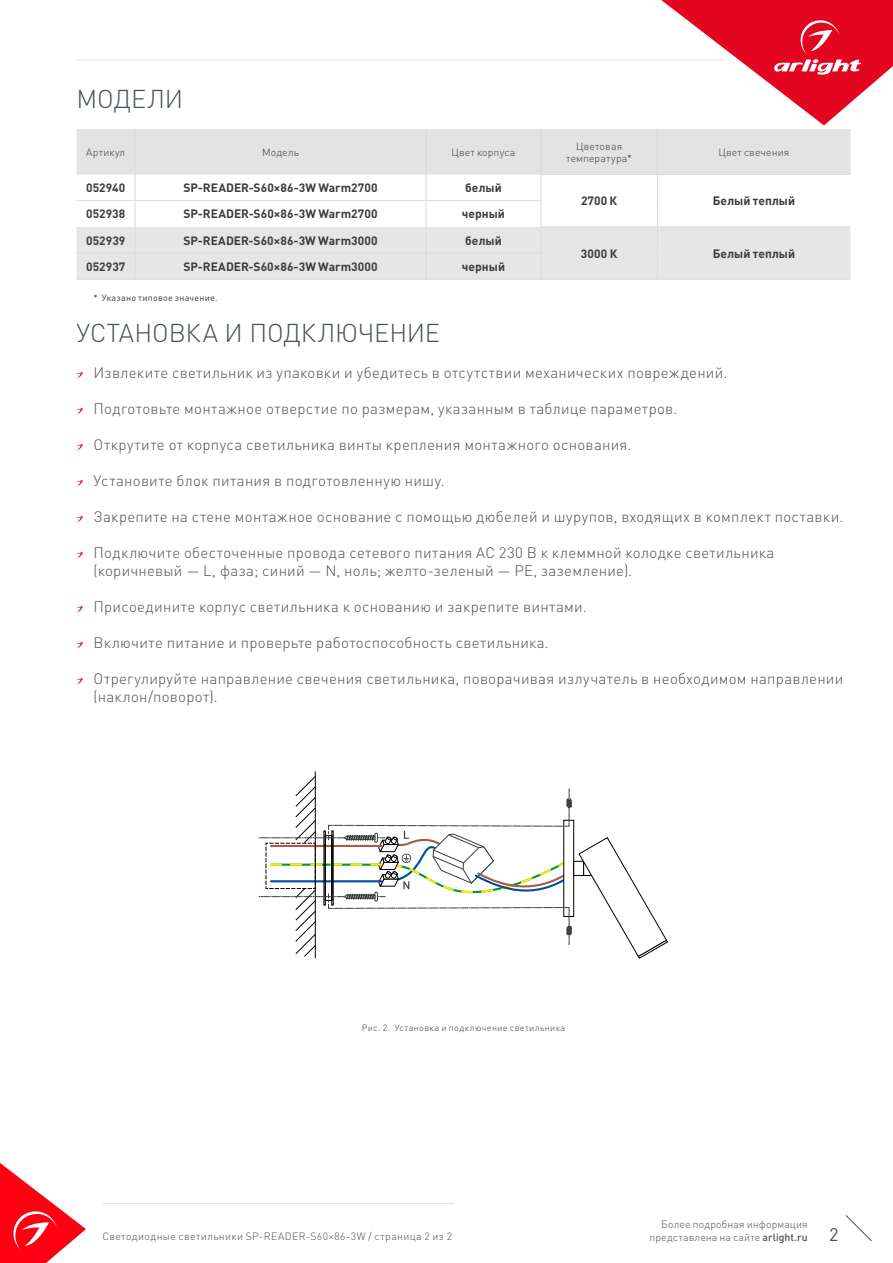
<style>
.page{position:relative;width:893px;height:1263px;background:#fff}
.page>*{position:absolute;margin:0;border:0;box-sizing:border-box;transform-origin:0 0}
.t1{font:300 25.5px "DIN Pro";letter-spacing:-.005em;color:#485156}
.t2{font:18px "DIN Pro";color:#485156}
.t3{font:300 15px/18px "DIN Pro";letter-spacing:.02em;color:#485156}
.t4{font:700 12px "DIN Pro";letter-spacing:.005em;color:#3c3c3b}
.t5{font:300 10.5px/12px "DIN Pro";letter-spacing:.01em;color:#3c3c3b;text-align:center}
.t6{font:300 10.5px "DIN Pro";letter-spacing:.03em;color:#485156}
.t7{font:300 10.5px/12.6px "DIN Pro";letter-spacing:.01em;color:#485156;text-align:right}
.t8{font:300 9px "DIN Pro";letter-spacing:.04em;color:#3c3c3b}
.t9{font:9px "DIN Pro";letter-spacing:.025em;color:#3c3c3b}
.s1{font-weight:500}
</style>
<div class="page">
<hr style="left:76px;top:60px;width:648px;height:1px;background:#e3e3e3">
<svg style="left:845px;top:1215px;width:27px;height:26px"></svg>
<hr style="left:102px;top:1203px;width:352px;height:1px;background:#e3e3e3">
<hr style="left:77px;top:279px;width:58px;height:1px;background:#dadada">
<hr style="left:135px;top:279px;width:291px;height:1px;background:#dadada">
<hr style="left:426px;top:279px;width:115px;height:1px;background:#dadada">
<hr style="left:541px;top:279px;width:116px;height:1px;background:#dadada">
<hr style="left:657px;top:279px;width:193px;height:1px;background:#dadada">
<svg style="left:77px;top:372px;width:6px;height:6px"></svg>
<svg style="left:77px;top:408px;width:6px;height:6px"></svg>
<svg style="left:77px;top:444px;width:6px;height:6px"></svg>
<svg style="left:77px;top:480px;width:6px;height:6px"></svg>
<svg style="left:77px;top:516px;width:6px;height:6px"></svg>
<svg style="left:77px;top:552px;width:6px;height:6px"></svg>
<svg style="left:77px;top:606px;width:6px;height:6px"></svg>
<svg style="left:77px;top:642px;width:6px;height:6px"></svg>
<svg style="left:77px;top:678px;width:6px;height:6px"></svg>
<div style="left:563px;top:820px;width:11px;height:97px;border:1px solid #000"></div>
<div style="left:573px;top:861px;width:11px;height:15px;border:1px solid #000"></div>
<svg style="left:578px;top:837px;width:90px;height:122px"></svg>
<hr style="left:315px;top:771px;width:1px;height:187px;background:#000">
<svg style="left:259px;top:776px;width:313px;height:181px"></svg>
<svg style="left:77px;top:0;width:816px;height:279px"></svg>
<svg style="left:0;top:1163px;width:86px;height:100px"></svg>
<h1 class="t1" style="left:77px;top:81px;width:108px">МОДЕЛИ</h1>
<p class="t5" style="left:86px;top:146px;width:40px">Артикул</p>
<p class="t5" style="left:262px;top:146px;width:38px">Модель</p>
<p class="t5" style="left:452px;top:146px;width:65px">Цвет корпуса</p>
<p class="t5" style="left:566px;top:140px;width:67px">Цветовая температура*</p>
<p class="t5" style="left:718px;top:146px;width:72px">Цвет свечения</p>
<p class="t4" style="left:86px;top:180px;width:40px">052940</p>
<p class="t4" style="left:183px;top:180px;width:196px">SP-READER-S60×86-3W Warm2700</p>
<p class="t4" style="left:465px;top:180px;width:38px">белый</p>
<p class="t4" style="left:581px;top:193px;width:38px">2700 К</p>
<p class="t4" style="left:713px;top:193px;width:84px">Белый теплый</p>
<p class="t4" style="left:86px;top:206px;width:41px">052938</p>
<p class="t4" style="left:183px;top:206px;width:196px">SP-READER-S60×86-3W Warm2700</p>
<p class="t4" style="left:462px;top:206px;width:45px">черный</p>
<p class="t4" style="left:86px;top:232px;width:41px">052939</p>
<p class="t4" style="left:183px;top:232px;width:196px">SP-READER-S60×86-3W Warm3000</p>
<p class="t4" style="left:465px;top:232px;width:38px">белый</p>
<p class="t4" style="left:581px;top:245px;width:38px">3000 К</p>
<p class="t4" style="left:713px;top:245px;width:84px">Белый теплый</p>
<p class="t4" style="left:86px;top:258px;width:41px">052937</p>
<p class="t4" style="left:183px;top:258px;width:196px">SP-READER-S60×86-3W Warm3000</p>
<p class="t4" style="left:462px;top:258px;width:45px">черный</p>
<p class="t9" style="left:94px;top:292px;width:125px">* Указано типовое значение.</p>
<h1 class="t1" style="left:77px;top:315px;width:365px">УСТАНОВКА И ПОДКЛЮЧЕНИЕ</h1>
<p class="t3" style="left:94px;top:363px;width:635px">Извлеките светильник из упаковки и убедитесь в отсутствии механических повреждений.</p>
<p class="t3" style="left:94px;top:399px;width:585px">Подготовьте монтажное отверстие по размерам, указанным в таблице параметров.</p>
<p class="t3" style="left:94px;top:435px;width:539px">Открутите от корпуса светильника винты крепления монтажного основания.</p>
<p class="t3" style="left:94px;top:471px;width:353px">Установите блок питания в подготовленную нишу.</p>
<p class="t3" style="left:94px;top:507px;width:751px">Закрепите на стене монтажное основание с помощью дюбелей и шурупов, входящих в комплект поставки.</p>
<p class="t3" style="left:94px;top:543px;width:682px">Подключите обесточенные провода сетевого питания АС 230 В к клеммной колодке светильника (коричневый — L, фаза; синий — N, ноль; желто-зеленый — РЕ, заземление).</p>
<p class="t3" style="left:94px;top:597px;width:495px">Присоедините корпус светильника к основанию и закрепите винтами.</p>
<p class="t3" style="left:94px;top:633px;width:457px">Включите питание и проверьте работоспособность светильника.</p>
<p class="t3" style="left:94px;top:669px;width:751px">Отрегулируйте направление свечения светильника, поворачивая излучатель в необходимом направлении (наклон/поворот).</p>
<p class="t8" style="left:362px;top:1021px;width:205px">Рис. 2. Установка и подключение светильника</p>
<p class="t7" style="left:649px;top:1217px;width:160px">Более подробная информация представлена на сайте <span class="s1">arlight.ru</span></p>
<p class="t6" style="left:102px;top:1229px;width:351px">Светодиодные светильники SP-READER-S60×86-3W / страница 2 из 2</p>
<p class="t2" style="left:829px;top:1222px;width:11px">2</p>
</div>
